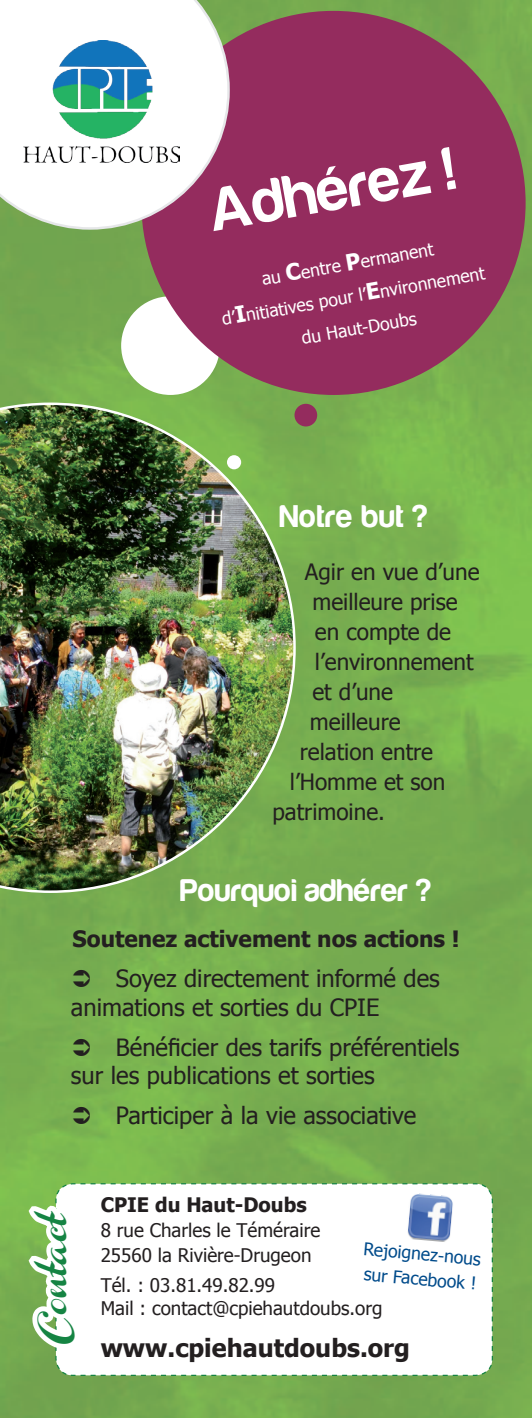
<style>
.page{position:relative;width:532px;height:1418px;background:#fff}
.page>*{position:absolute;margin:0;border:0;box-sizing:border-box;transform-origin:0 0}
.t1{font:62.5px "Harabara";color:#fff}
.t2{font:32.5px "Harabara";letter-spacing:.02em;color:#fff}
.t3{font:700 25px "Tahoma";color:#231f20}
.t4{font:25px "Channel Slanted 2";color:#158443}
.t5{font:23.75px/28.5px "Tahoma";color:#231f20}
.t6{font:22.5px "Tahoma";color:#231f20}
.t7{font:700 22.5px "Tahoma";color:#231f20}
.t8{font:700 20px "Tahoma";color:#231f20}
.t9{font:18.75px/25px "Tahoma";color:#231f20}
.t10{font:17.5px/32.5px "Tahoma";color:#fff;text-align:center}
.t11{font:17.5px/25px "Tahoma";color:#004b8b}
.s1{font-weight:700;font-size:22.5px}
</style>
<div class="page">
<img style="left:0;top:0;width:531px;height:1417px">
<div style="left:121px;top:296px;width:99px;height:99px;background:#fff;border-radius:50%"></div>
<svg style="left:55px;top:1182px;width:438px;height:194px"></svg>
<div style="left:141px;top:11px;width:384px;height:384px;background:#942c5e;border-radius:50%"></div>
<div style="left:294px;top:404px;width:23px;height:22px;background:#942c5e;border-radius:50%"></div>
<svg style="left:0;top:0;width:230px;height:230px"></svg>
<div style="left:16px;top:137px;width:173px;height:34px;background:#fff;border-radius:12px"></div>
<img style="left:24px;top:40px;width:155px;height:123px">
<img style="left:0;top:402px;width:295px;height:491px">
<svg style="left:73px;top:969px;width:17px;height:18px"></svg>
<svg style="left:22px;top:1038px;width:445px;height:317px"></svg>
<h1 class="t1" style="left:204px;top:179px;width:248px;rotate:-10deg">Adhérez !</h1>
<p class="t10" style="left:213px;top:270px;width:268px;rotate:-10deg">au <span class="s1">C</span>entre <span class="s1">P</span>ermanent d’<span class="s1">I</span>nitiatives pour l’<span class="s1">E</span>nvironnement du Haut-Doubs</p>
<h2 class="t2" style="left:280px;top:499px;width:149px">Notre but ?</h2>
<p class="t6" style="left:305px;top:557px;width:176px">Agir en vue d’une</p>
<p class="t6" style="left:312px;top:587px;width:147px">meilleure prise</p>
<p class="t6" style="left:315px;top:617px;width:138px">en compte de</p>
<p class="t6" style="left:315px;top:647px;width:160px">l’environnement</p>
<p class="t6" style="left:312px;top:677px;width:82px">et d’une</p>
<p class="t6" style="left:310px;top:707px;width:92px">meilleure</p>
<p class="t6" style="left:300px;top:737px;width:134px">relation entre</p>
<p class="t6" style="left:290px;top:767px;width:157px">l’Homme et son</p>
<p class="t6" style="left:272px;top:797px;width:114px">patrimoine.</p>
<h2 class="t2" style="left:180px;top:873px;width:252px">Pourquoi adhérer ?</h2>
<p class="t7" style="left:72px;top:923px;width:388px">Soutenez activement nos actions !</p>
<p class="t5" style="left:71px;top:963px;width:370px;text-indent:45px">Soyez directement informé des animations et sorties du CPIE</p>
<p class="t5" style="left:71px;top:1031px;width:390px;text-indent:45px">Bénéficier des tarifs préférentiels sur les publications et sorties</p>
<p class="t5" style="left:116px;top:1100px;width:302px">Participer à la vie associative</p>
<p class="t4" style="left:43px;top:1345px;width:137px;rotate:-90deg">Contact</p>
<p class="t8" style="left:101px;top:1191px;width:207px">CPIE du Haut-Doubs</p>
<p class="t9" style="left:101px;top:1217px;width:221px">8 rue Charles le Téméraire<br>25560 la Rivière-Drugeon</p>
<p class="t9" style="left:101px;top:1273px;width:283px;line-height:22.5px">Tél. : 03.81.49.82.99<br>Mail : contact@cpiehautdoubs.org</p>
<p class="t3" style="left:101px;top:1330px;width:310px">www.cpiehautdoubs.org</p>
<p class="t11" style="left:364px;top:1235px;width:119px;rotate:5deg">Rejoignez-nous sur Facebook !</p>
</div>
